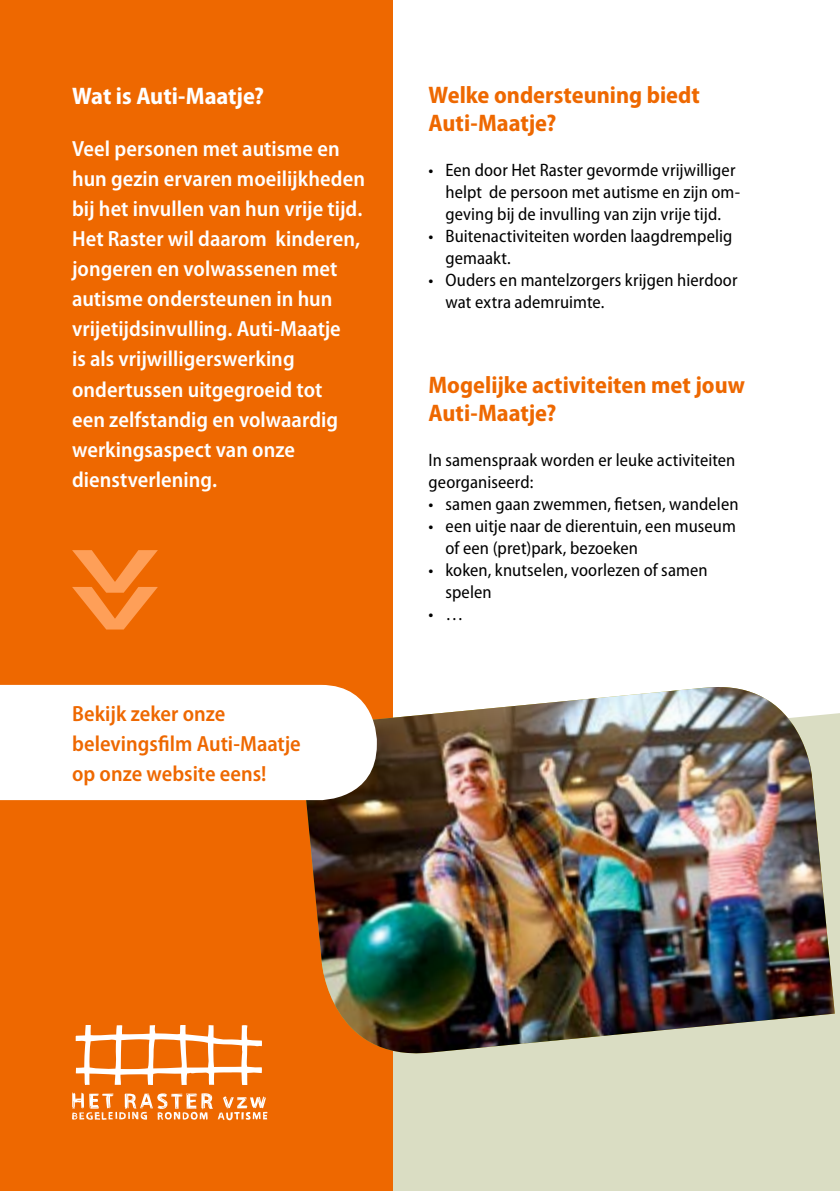
<style>
.page{position:relative;width:840px;height:1191px;background:#fff}
.page>*{position:absolute;margin:0;border:0;box-sizing:border-box;transform-origin:0 0}
.t1{font:700 semi-condensed 24px/28px "Myriad Pro";color:#ee6800}
.t2{font:700 semi-condensed 24px "Myriad Pro";letter-spacing:-.005em;color:#fff}
.t3{font:600 semi-condensed 22px/30px "Myriad Pro";color:#fff}
.t4{font:600 semi-condensed 22px/30px "Myriad Pro";color:#ee6800}
.t5{font:semi-condensed 18px/22px "Myriad Pro";letter-spacing:.005em;color:#000}
</style>
<div class="page">
<div style="left:0;top:0;width:839px;height:1191px;background:#daddc3"></div>
<div style="left:392px;top:0;width:447px;height:714px;background:#fff"></div>
<div style="left:0;top:0;width:392px;height:1191px;background:#ee6800"></div>
<svg style="left:72px;top:550px;width:86px;height:79px"></svg>
<svg style="left:299px;top:678px;width:535px;height:9px;background:#fce8d9"></svg>
<img style="left:299px;top:687px;width:535px;height:375px">
<div style="left:0;top:685px;width:376px;height:115px;background:#fff"></div>
<svg style="left:76px;top:1025px;width:186px;height:60px"></svg>
<svg style="left:72px;top:1092px;width:195px;height:28px"></svg>
<h1 class="t2" style="left:72px;top:80px;width:193px">Wat is Auti-Maatje?</h1>
<p class="t3" style="left:72px;top:133px;width:294px">Veel personen met autisme en hun gezin ervaren moeilijkheden bij het invullen van hun vrije tijd.<br>Het Raster wil daarom kinderen, jongeren en volwassenen met autisme ondersteunen in hun vrijetijdsinvulling. Auti-Maatje<br>is als vrijwilligerswerking ondertussen uitgegroeid tot<br>een zelfstandig en volwaardig werkingsaspect van onze dienstverlening.</p>
<p class="t4" style="left:72px;top:698px;width:230px">Bekijk zeker onze belevingsfilm Auti-Maatje op onze website eens!</p>
<h1 class="t1" style="left:428px;top:80px;width:273px">Welke ondersteuning biedt<br>Auti-Maatje?</h1>
<p class="t5" style="left:445px;top:158px;width:296px;text-indent:-17px">• Een door Het Raster gevormde vrijwilliger helpt de persoon met autisme en zijn om&shy;geving bij de invulling van zijn vrije tijd.</p>
<p class="t5" style="left:445px;top:224px;width:288px;text-indent:-17px">• Buitenactiviteiten worden laagdrempelig gemaakt.</p>
<p class="t5" style="left:445px;top:268px;width:293px;text-indent:-17px">• Ouders en mantelzorgers krijgen hierdoor wat extra ademruimte.</p>
<h1 class="t1" style="left:428px;top:370px;width:318px">Mogelijke activiteiten met jouw<br>Auti-Maatje?</h1>
<p class="t5" style="left:428px;top:448px;width:308px">In samenspraak worden er leuke activiteiten georganiseerd:</p>
<p class="t5" style="left:428px;top:492px;width:311px">• samen gaan zwemmen, fietsen, wandelen</p>
<p class="t5" style="left:445px;top:514px;width:292px;text-indent:-17px">• een uitje naar de dierentuin, een museum of een (pret)park, bezoeken</p>
<p class="t5" style="left:445px;top:558px;width:263px;text-indent:-17px">• koken, knutselen, voorlezen of samen spelen</p>
<p class="t5" style="left:428px;top:602px;width:37px">• …</p>
</div>
